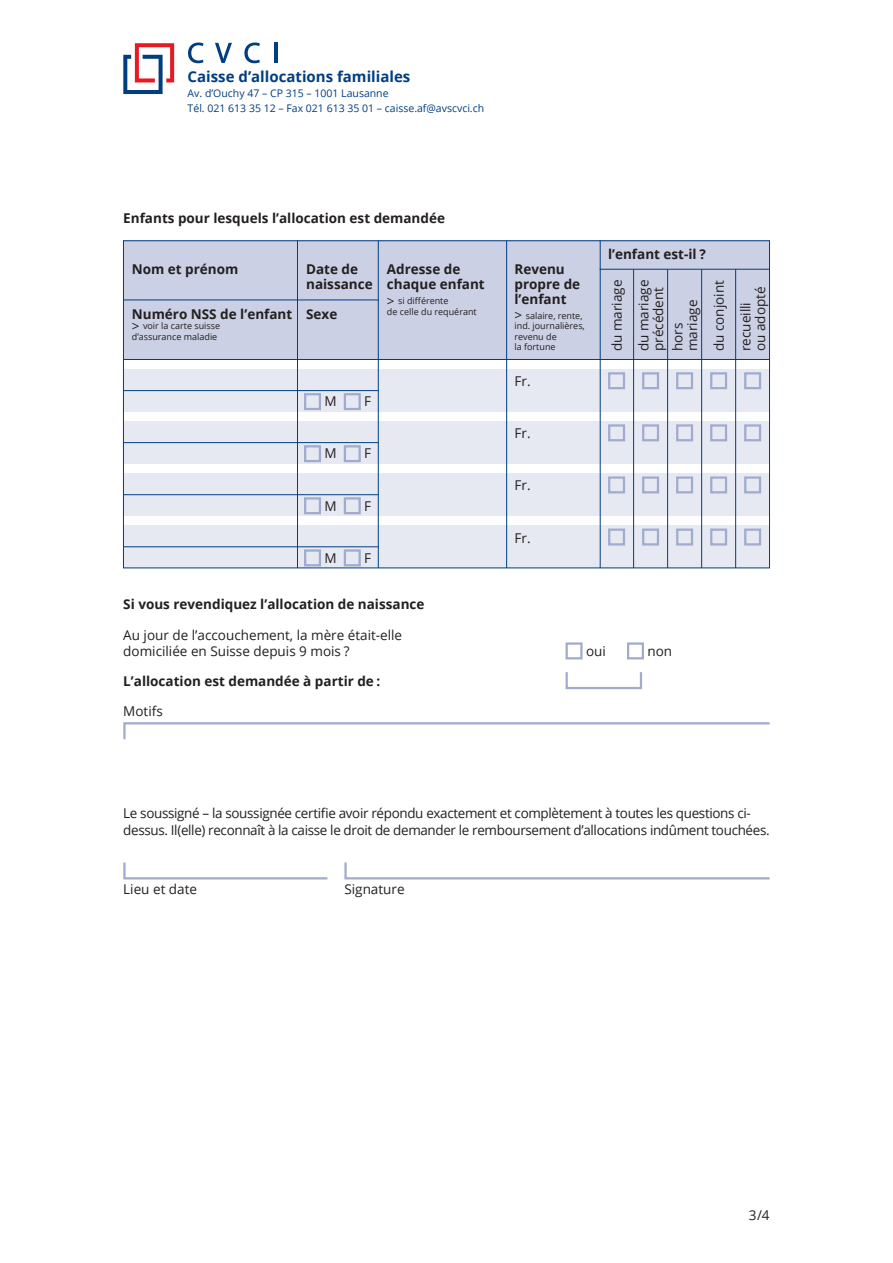
<style>
.page{position:relative;width:893px;height:1263px;background:#fff}
.page>*{position:absolute;margin:0;border:0;box-sizing:border-box;transform-origin:0 0}
.t1{font:700 15px "Open Sans";color:#013e80}
.t2{font:700 13.5px "Open Sans";color:#231f20}
.t3{font:13.5px/16.5px "Open Sans";letter-spacing:-.025em;color:#231f20}
.t4{font:13.5px/26.5px "Open Sans";color:#231f20}
.t5{font:10.5px/15px "Open Sans";color:#013e80}
.t6{font:9px/10.5px "Open Sans";color:#231f20}
.s1{font-size:13.5px}
</style>
<div class="page">
<svg style="left:188px;top:43px;width:16px;height:20px"></svg>
<svg style="left:215px;top:43px;width:17px;height:20px"></svg>
<svg style="left:244px;top:43px;width:16px;height:20px"></svg>
<hr style="left:275px;top:43px;width:3px;height:20px;background:#013e80">
<svg style="left:123px;top:43px;width:51px;height:51px"></svg>
<div style="left:566px;top:642px;width:17px;height:17px;border:2px solid #a0abcd"></div>
<div style="left:627px;top:642px;width:17px;height:17px;border:2px solid #a0abcd"></div>
<svg style="left:565px;top:672px;width:78px;height:18px"></svg>
<svg style="left:123px;top:722px;width:647px;height:18px"></svg>
<svg style="left:123px;top:862px;width:205px;height:18px"></svg>
<svg style="left:344px;top:862px;width:426px;height:18px"></svg>
<svg style="left:123px;top:240px;width:647px;height:328px;background:#dadeec"></svg>
<hr style="left:123px;top:359px;width:647px;height:1px;background:#013e80">
<hr style="left:123px;top:390px;width:255px;height:1px;background:#013e80">
<hr style="left:123px;top:442px;width:255px;height:1px;background:#013e80">
<hr style="left:123px;top:494px;width:255px;height:1px;background:#013e80">
<hr style="left:123px;top:546px;width:255px;height:1px;background:#013e80">
<hr style="left:123px;top:300px;width:255px;height:1px;background:#013e80">
<hr style="left:600px;top:269px;width:170px;height:1px;background:#013e80">
<hr style="left:297px;top:241px;width:1px;height:327px;background:#013e80">
<hr style="left:378px;top:241px;width:1px;height:327px;background:#013e80">
<hr style="left:506px;top:241px;width:1px;height:327px;background:#013e80">
<hr style="left:633px;top:269px;width:1px;height:299px;background:#013e80">
<hr style="left:667px;top:269px;width:1px;height:299px;background:#013e80">
<hr style="left:701px;top:269px;width:1px;height:299px;background:#013e80">
<hr style="left:735px;top:269px;width:1px;height:299px;background:#013e80">
<hr style="left:600px;top:241px;width:1px;height:327px;background:#013e80">
<p class="t1" style="left:188px;top:66px;width:224px">Caisse d’allocations familiales</p>
<p class="t5" style="left:188px;top:86px;width:298px">Av. d’Ouchy 47 – CP 315 – 1001 Lausanne<br>Tél. 021 613 35 12 – Fax 021 613 35 01 – caisse.af@avscvci.ch</p>
<p class="t2" style="left:123px;top:208px;width:323px">Enfants pour lesquels l’allocation est demandée</p>
<p class="t2" style="left:132px;top:260px;width:108px">Nom et prénom</p>
<p class="t2" style="left:306px;top:260px;width:54px">Date de</p>
<p class="t2" style="left:387px;top:260px;width:75px">Adresse de</p>
<p class="t2" style="left:514px;top:260px;width:52px">Revenu</p>
<p class="t2" style="left:306px;top:275px;width:180px">naissance chaque enfant</p>
<p class="t2" style="left:514px;top:275px;width:67px">propre de</p>
<p class="t6" style="left:387px;top:295px;width:63px"><span class="s1">&gt;</span> si différente</p>
<p class="t2" style="left:514px;top:290px;width:54px">l’enfant</p>
<p class="t2" style="left:132px;top:304px;width:207px">Numéro NSS de l’enfant Sexe</p>
<p class="t6" style="left:387px;top:306px;width:91px">de celle du requérant</p>
<p class="t6" style="left:514px;top:310px;width:70px"><span class="s1">&gt;</span> salaire, rente,</p>
<p class="t6" style="left:132px;top:321px;width:90px"><span class="s1">&gt;</span> voir la carte suisse</p>
<p class="t6" style="left:514px;top:321px;width:72px">ind. journalières,</p>
<p class="t6" style="left:132px;top:331px;width:87px">d’assurance maladie</p>
<p class="t6" style="left:514px;top:331px;width:44px">revenu de la fortune</p>
<p class="t3" style="left:514px;top:373px;width:18px">Fr.</p>
<p class="t3" style="left:325px;top:393px;width:14px">M</p>
<p class="t3" style="left:364px;top:393px;width:8px">F</p>
<p class="t3" style="left:514px;top:425px;width:18px">Fr.</p>
<p class="t3" style="left:325px;top:445px;width:14px">M</p>
<p class="t3" style="left:364px;top:445px;width:8px">F</p>
<p class="t3" style="left:514px;top:477px;width:18px">Fr.</p>
<p class="t3" style="left:325px;top:497px;width:14px">M</p>
<p class="t3" style="left:364px;top:497px;width:8px">F</p>
<p class="t3" style="left:514px;top:529px;width:18px">Fr.</p>
<p class="t3" style="left:325px;top:549px;width:14px">M</p>
<p class="t3" style="left:364px;top:549px;width:8px">F</p>
<p class="t2" style="left:608px;top:245px;width:99px">l’enfant est-il ?</p>
<p class="t4" style="left:603px;top:351px;width:73px;rotate:-90deg">du mariage du mariage</p>
<p class="t4" style="left:648px;top:351px;width:66px;line-height:19.2px;rotate:-90deg">précédent hors</p>
<p class="t4" style="left:679px;top:351px;width:72px;rotate:-90deg">mariage du conjoint recueilli</p>
<p class="t4" style="left:747px;top:351px;width:66px;rotate:-90deg">ou adopté</p>
<p class="t2" style="left:123px;top:594px;width:303px">Si vous revendiquez l’allocation de naissance</p>
<p class="t4" style="left:123px;top:626px;width:280px;line-height:16.5px">Au jour de l’accouchement, la mère était-elle domiciliée en Suisse depuis 9 mois ?</p>
<p class="t2" style="left:123px;top:672px;width:259px">L’allocation est demandée à partir de :</p>
<p class="t3" style="left:123px;top:702px;width:41px">Motifs</p>
<p class="t3" style="left:586px;top:643px;width:21px">oui</p>
<p class="t3" style="left:647px;top:643px;width:26px">non</p>
<p class="t3" style="left:123px;top:805px;width:648px">Le soussigné – la soussignée certifie avoir répondu exactement et complètement à toutes les questions ci&shy;dessus. Il(elle) reconnaît à la caisse le droit de demander le remboursement d’allocations indûment touchées.</p>
<p class="t4" style="left:123px;top:876px;width:75px">Lieu et date</p>
<p class="t4" style="left:344px;top:876px;width:62px">Signature</p>
<p class="t3" style="left:749px;top:1207px;width:22px">3/4</p>
</div>
